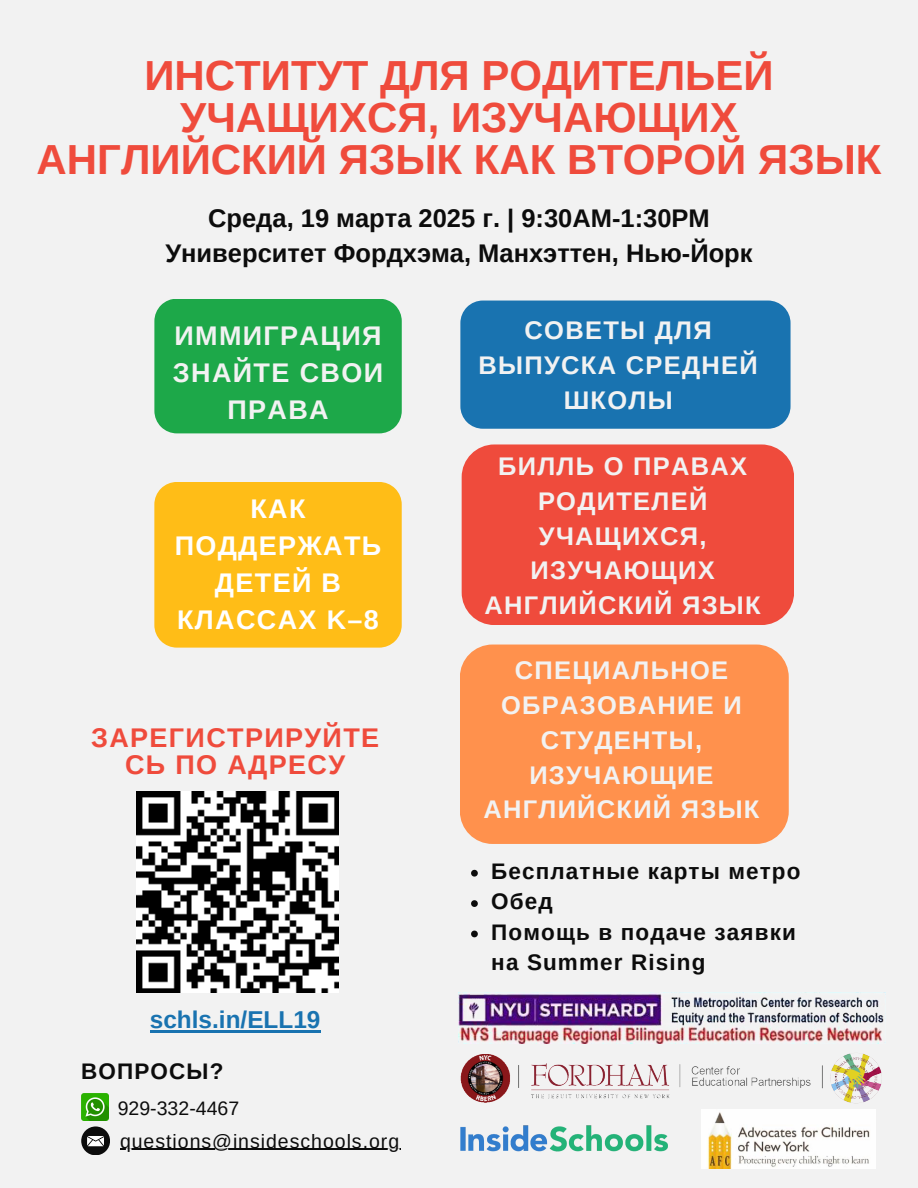
<style>
.page{position:relative;width:918px;height:1188px;background:#f2f2f2}
.page>*{position:absolute;margin:0;border:0;box-sizing:border-box;transform-origin:0 0}
.t1{font:700 42px/41.7px "Arimo";color:#ef4b3c;text-align:center}
.t2{font:700 27px/37.2px "Arimo";letter-spacing:.05em;color:#fff;text-align:center}
.t3{font:700 27px/37.2px "Arimo";letter-spacing:.05em;color:#f2f2f2;text-align:center}
.t4{font:700 27px/27px "Arimo";letter-spacing:.05em;color:#ef4b3c;text-align:center}
.t5{font:700 25.5px/34.8px "Arimo";letter-spacing:.05em;color:#f2f2f2;text-align:center}
.t6{font:700 25.5px/34.8px "Arimo";color:#0c0c0c;text-align:center}
.t7{font:700 24.3px "Arimo";color:#1973b0}
.t8{font:700 22.5px/30.3px "Arimo";letter-spacing:.05em;color:#0c0c0c}
.t9{font:19.5px "Arimo";letter-spacing:.05em;color:#0c0c0c}
.t10{font:19.5px "Arimo";color:#0c0c0c}
</style>
<div class="page">
<img style="left:459px;top:992px;width:426px;height:51px">
<img style="left:460px;top:1125px;width:208px;height:27px">
<img style="left:460px;top:1053px;width:422px;height:51px">
<img style="left:81px;top:1094px;width:27px;height:27px">
<div style="left:81px;top:1126px;width:29px;height:29px;background:#0c0c0c;border-radius:50%"></div>
<svg style="left:87px;top:1136px;width:17px;height:10px"></svg>
<hr style="left:120px;top:1149px;width:280px;height:1px;background:#0c0c0c">
<div style="left:154px;top:299px;width:248px;height:134px;background:#1da849"></div>
<div style="left:154px;top:482px;width:248px;height:166px;background:#ffbd17"></div>
<div style="left:460px;top:301px;width:330px;height:128px;background:#1973b0"></div>
<svg style="left:471px;top:870px;width:7px;height:7px"></svg>
<svg style="left:471px;top:900px;width:7px;height:7px"></svg>
<svg style="left:471px;top:931px;width:7px;height:6px"></svg>
<hr style="left:150px;top:1031px;width:170px;height:2px;background:#1973b0">
<img style="left:137px;top:791px;width:201px;height:202px">
<img style="left:702px;top:1110px;width:173px;height:58px">
<div style="left:462px;top:444px;width:332px;height:181px;background:#ef4b3c;border-radius:33px"></div>
<div style="left:460px;top:645px;width:329px;height:199px;background:#ff914d;border-radius:33px"></div>
<p class="t1" style="left:37px;top:55px;width:846px">ИНСТИТУТ ДЛЯ PОДИТЕЛЬEЙ<br>УЧАЩИХСЯ, ИЗУЧАЮЩИХ<br>АНГЛИЙСКИЙ ЯЗЫК КAК ВТОРOЙ ЯЗЫК</p>
<p class="t6" style="left:165px;top:201px;width:589px">Среда, 19 марта 2025 г. | 9:30AM-1:30PM<br>Университет Фордхэма, Манхэттен, Нью-Йорк</p>
<p class="t3" style="left:173px;top:317px;width:212px">ИММИГРАЦИЯ<br>ЗНАЙТЕ СВОИ<br>ПРАВА</p>
<p class="t2" style="left:175px;top:490px;width:208px">КАК<br>ПОДДЕРЖАТЬ<br>ДЕТЕЙ В<br>КЛАССАХ K–8</p>
<p class="t4" style="left:91px;top:724px;width:290px">ЗАРЕГИСТРИРУЙТЕ<br>СЬ ПО АДРЕСУ</p>
<p class="t7" style="left:150px;top:1006px;width:172px">schls.in/ELL19</p>
<p class="t8" style="left:81px;top:1056px;width:144px">ВОПРОСЫ?</p>
<h1 class="t10" style="left:118px;top:1097px;width:123px">929-332-4467</h1>
<h3 class="t9" style="left:120px;top:1130px;width:281px">questions@insideschools.org</h3>
<p class="t5" style="left:479px;top:313px;width:281px">СОВЕТЫ ДЛЯ<br>ВЫПУСКА СРЕДНЕЙ<br>ШКОЛЫ</p>
<h2 class="t5" style="left:485px;top:449px;width:278px">БИЛЛЬ О ПРАВАХ<br>РОДИТЕЛЕЙ<br>УЧАЩИХСЯ,<br>ИЗУЧАЮЩИХ<br>АНГЛИЙСКИЙ ЯЗЫК</h2>
<h2 class="t5" style="left:483px;top:653px;width:278px">СПЕЦИАЛЬНОЕ<br>ОБРАЗОВАНИЕ И<br>СТУДЕНТЫ,<br>ИЗУЧАЮЩИЕ<br>АНГЛИЙСКИЙ ЯЗЫК</h2>
<p class="t8" style="left:491px;top:856px;width:311px">Бесплатные карты метро</p>
<p class="t8" style="left:491px;top:886px;width:63px">Обед</p>
<p class="t8" style="left:491px;top:917px;width:306px">Помощь в подаче заявки на Summer Rising</p>
</div>
